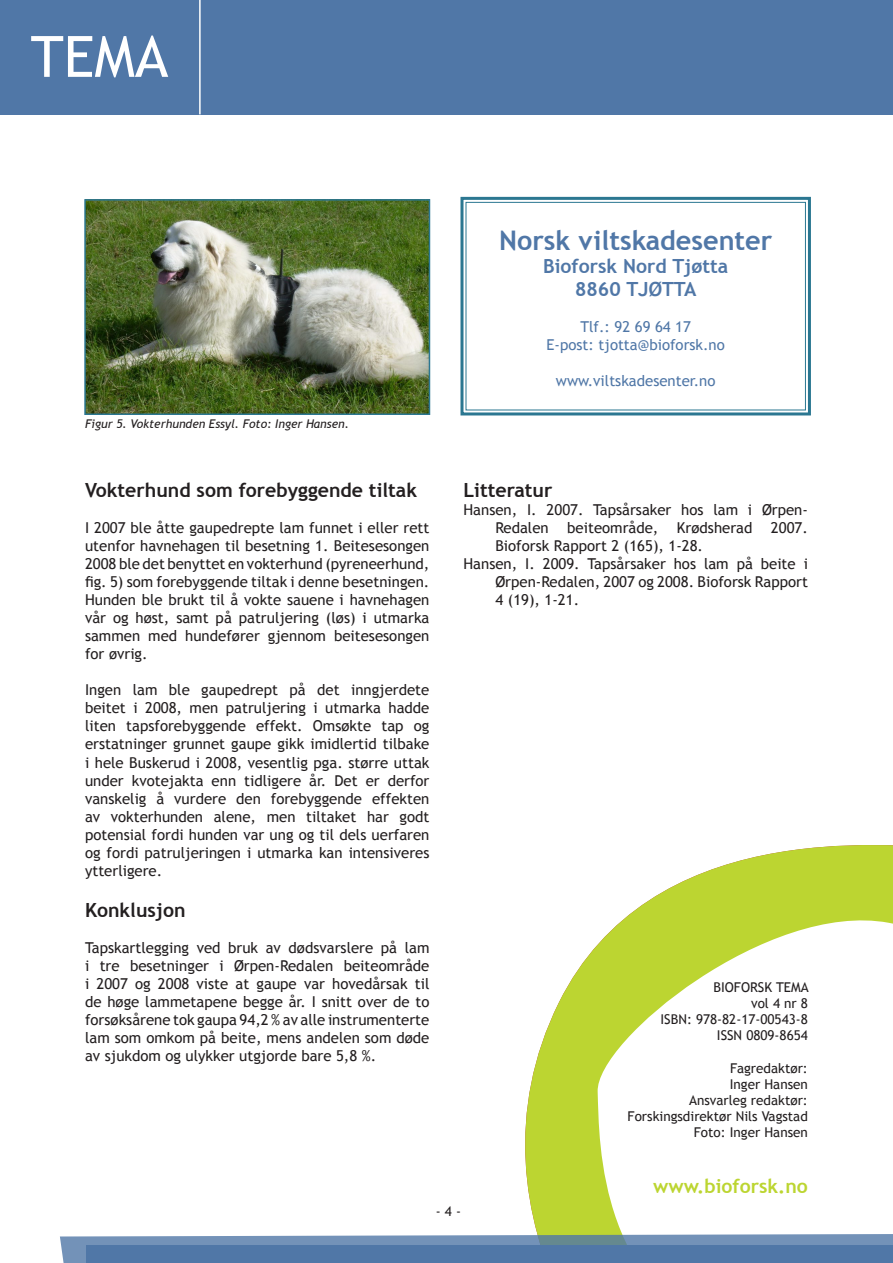
<style>
.page{position:relative;width:893px;height:1263px;background:#fff}
.page>*{position:absolute;margin:0;border:0;box-sizing:border-box;transform-origin:0 0}
.t1{font:57px "Trebuchet MS";color:#fff}
.t2{font:700 27px "Trebuchet MS";color:#5077a7}
.Default{font:700 19.5px "Trebuchet MS";color:#231f20}
.t3{font:700 19.5px "Trebuchet MS";color:#5077a7}
.Tekst{font:700 19.5px "Trebuchet MS";color:#231f20}
.t4{font:700 19.5px "Trebuchet MS";color:#bcd531}
.Tekst-2{font:15px/18px "Trebuchet MS";color:#231f20;text-align:justify}
.t5{font:15px "Trebuchet MS";color:#5077a7}
.t6{font:13.5px "Trebuchet MS";color:#231f20}
.Tekst-3{font:italic 12px "Trebuchet MS";color:#231f20}
</style>
<div class="page">
<div style="left:0;top:0;width:893px;height:114px;background:#5077a7"></div>
<hr style="left:199px;top:0;width:2px;height:114px;background:#fff">
<img style="left:87px;top:202px;width:340px;height:210px">
<div style="left:84px;top:199px;width:346px;height:216px;border:2px solid #2b7791"></div>
<svg style="left:525px;top:845px;width:368px;height:379px;fill:#bcd531"></svg>
<svg style="left:596px;top:901px;width:297px;height:323px"></svg>
<svg style="left:60px;top:1224px;width:833px;height:39px"></svg>
<div style="left:86px;top:1246px;width:807px;height:17px;background:#5077a7"></div>
<svg style="left:460px;top:196px;width:351px;height:220px"></svg>
<div style="left:465px;top:202px;width:341px;height:208px;border:1px solid #2b7791"></div>
<h1 class="t1" style="left:31px;top:23px;width:139px">TEMA</h1>
<p class="Tekst-3" style="left:85px;top:416px;width:265px">Figur 5. Vokterhunden Essyl. Foto: Inger Hansen.</p>
<p class="Default" style="left:85px;top:478px;width:333px">Vokterhund som forebyggende tiltak</p>
<p class="Tekst-2" style="left:85px;top:519px;width:346px">I 2007 ble åtte gaupedrepte lam funnet i eller rett utenfor havnehagen til besetning 1. Beitesesongen 2008 ble det benyttet en vokterhund (pyreneerhund, fig. 5) som forebyggende tiltak i denne besetningen.<br>Hunden ble brukt til å vokte sauene i havnehagen vår og høst, samt på patruljering (løs) i utmarka sammen med hundefører gjennom beitesesongen for øvrig.</p>
<p class="Tekst-2" style="left:85px;top:681px;width:346px">Ingen lam ble gaupedrept på det inngjerdete beitet i 2008, men patruljering i utmarka hadde liten tapsforebyggende effekt. Omsøkte tap og erstatninger grunnet gaupe gikk imidlertid tilbake i hele Buskerud i 2008, vesentlig pga. større uttak under kvotejakta enn tidligere år. Det er derfor vanskelig å vurdere den forebyggende effekten av vokterhunden alene, men tiltaket har godt potensial fordi hunden var ung og til dels uerfaren og fordi patruljeringen i utmarka kan intensiveres ytterligere.</p>
<p class="Tekst" style="left:85px;top:898px;width:102px">Konklusjon</p>
<p class="Tekst-2" style="left:85px;top:939px;width:346px">Tapskartlegging ved bruk av dødsvarslere på lam i tre besetninger i Ørpen-Redalen beiteområde i 2007 og 2008 viste at gaupe var hovedårsak til de høge lammetapene begge år. I snitt over de to forsøksårene tok gaupa 94,2 % av alle instrumenterte lam som omkom på beite, mens andelen som døde av sjukdom og ulykker utgjorde bare 5,8 %.</p>
<p class="t2" style="left:499px;top:223px;width:275px">Norsk viltskadesenter</p>
<p class="t3" style="left:543px;top:254px;width:187px">Bioforsk Nord Tjøtta</p>
<p class="t3" style="left:575px;top:277px;width:123px">8860 TJØTTA</p>
<p class="t5" style="left:580px;top:318px;width:112px">Tlf.: 92 69 64 17</p>
<p class="t5" style="left:547px;top:336px;width:180px">E-post: tjotta@bioforsk.no</p>
<p class="t5" style="left:556px;top:372px;width:161px">www.viltskadesenter.no</p>
<p class="Tekst" style="left:463px;top:478px;width:90px">Litteratur</p>
<p class="Tekst-2" style="left:495px;top:501px;width:314px;text-indent:-32px">Hansen, I. 2007. Tapsårsaker hos lam i Ørpen-Redalen beiteområde, Krødsherad 2007.<br>Bioforsk Rapport 2 (165), 1-28.</p>
<p class="Tekst-2" style="left:495px;top:555px;width:314px;text-indent:-32px">Hansen, I. 2009. Tapsårsaker hos lam på beite i Ørpen-Redalen, 2007 og 2008. Bioforsk Rapport 4 (19), 1-21.</p>
<p class="t6" style="left:713px;top:979px;width:97px">BIOFORSK TEMA</p>
<p class="t6" style="left:751px;top:995px;width:58px">vol 4 nr 8</p>
<p class="t6" style="left:660px;top:1011px;width:149px">ISBN: 978-82-17-00543-8</p>
<p class="t6" style="left:717px;top:1027px;width:92px">ISSN 0809-8654</p>
<p class="t6" style="left:730px;top:1060px;width:79px">Fagredaktør:</p>
<p class="t6" style="left:730px;top:1076px;width:80px">Inger Hansen</p>
<p class="t6" style="left:689px;top:1092px;width:120px">Ansvarleg redaktør:</p>
<p class="t6" style="left:628px;top:1108px;width:182px">Forskingsdirektør Nils Vagstad</p>
<p class="t6" style="left:694px;top:1125px;width:116px">Foto: Inger Hansen</p>
<p class="t4" style="left:653px;top:1174px;width:156px">www.bioforsk.no</p>
<p class="t6" style="left:436px;top:1203px;width:27px">- 4 -</p>
</div>
